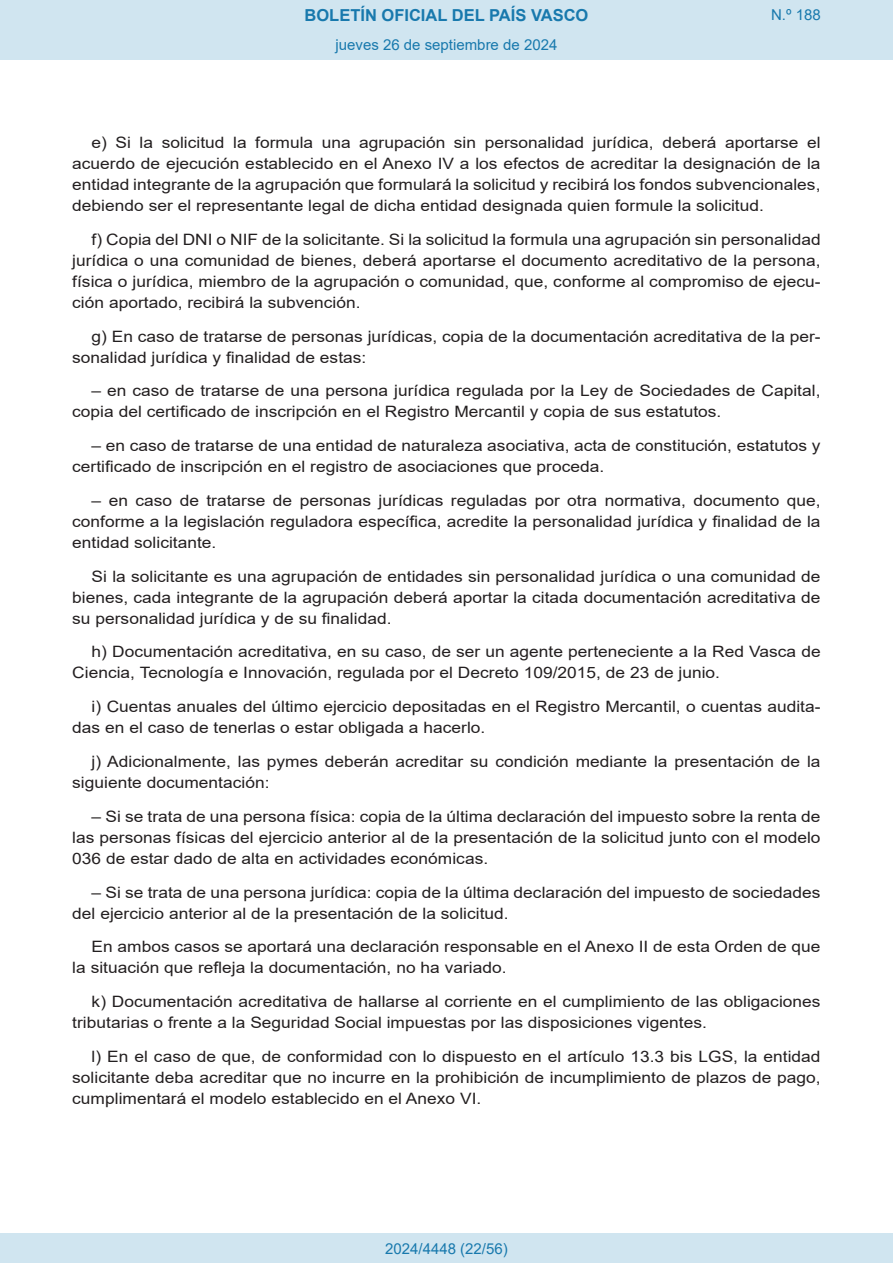
<style>
.page{position:relative;width:893px;height:1263px;background:#fff}
.page>*{position:absolute;margin:0;border:0;box-sizing:border-box;transform-origin:0 0}
.t1{font:700 16.5px "Arial";color:#1879ad}
.BOPVDetalle{font:15.6px/21px "Arial";color:#231f20;scale:1.11 1}
.Paginacion_Centro{font:15px "Arial";color:#1879ad}
</style>
<div class="page">
<div style="left:0;top:0;width:893px;height:60px;background:#d0e5f0"></div>
<div style="left:0;top:1233px;width:893px;height:30px;background:#d0e5f0"></div>
<p class="t1" style="left:305px;top:3px;width:285px">BOLETÍN OFICIAL DEL PAÍS VASCO</p>
<p class="Paginacion_Centro" style="left:336px;top:35px;width:223px">jueves 26 de septiembre de 2024</p>
<p class="Paginacion_Centro" style="left:771px;top:5px;width:51px">N.º 188</p>
<p class="BOPVDetalle" style="left:72px;top:132px;width:676px;text-align:justify;text-indent:19px">e) Si la solicitud la formula una agrupación sin personalidad jurídica, deberá aportarse el acuerdo de ejecución establecido en el Anexo IV a los efectos de acreditar la designación de la entidad integrante de la agrupación que formulará la solicitud y recibirá los fondos subvencionales, debiendo ser el representante legal de dicha entidad designada quien formule la solicitud.</p>
<p class="BOPVDetalle" style="left:72px;top:229px;width:676px;text-align:justify;text-indent:19px">f) Copia del DNI o NIF de la solicitante. Si la solicitud la formula una agrupación sin personalidad jurídica o una comunidad de bienes, deberá aportarse el documento acreditativo de la persona, física o jurídica, miembro de la agrupación o comunidad, que, conforme al compromiso de ejecu&shy;ción aportado, recibirá la subvención.</p>
<p class="BOPVDetalle" style="left:72px;top:326px;width:676px;text-indent:19px">g) En caso de tratarse de personas jurídicas, copia de la documentación acreditativa de la per&shy;sonalidad jurídica y finalidad de estas:</p>
<p class="BOPVDetalle" style="left:72px;top:380px;width:676px;text-indent:19px">– en caso de tratarse de una persona jurídica regulada por la Ley de Sociedades de Capital, copia del certificado de inscripción en el Registro Mercantil y copia de sus estatutos.</p>
<p class="BOPVDetalle" style="left:72px;top:435px;width:676px;text-indent:19px">– en caso de tratarse de una entidad de naturaleza asociativa, acta de constitución, estatutos y certificado de inscripción en el registro de asociaciones que proceda.</p>
<p class="BOPVDetalle" style="left:72px;top:490px;width:676px;text-align:justify;text-indent:19px">– en caso de tratarse de personas jurídicas reguladas por otra normativa, documento que, conforme a la legislación reguladora específica, acredite la personalidad jurídica y finalidad de la entidad solicitante.</p>
<p class="BOPVDetalle" style="left:72px;top:566px;width:676px;text-align:justify;text-indent:19px">Si la solicitante es una agrupación de entidades sin personalidad jurídica o una comunidad de bienes, cada integrante de la agrupación deberá aportar la citada documentación acreditativa de su personalidad jurídica y de su finalidad.</p>
<p class="BOPVDetalle" style="left:72px;top:641px;width:676px;text-indent:19px">h) Documentación acreditativa, en su caso, de ser un agente perteneciente a la Red Vasca de<br>Ciencia, Tecnología e Innovación, regulada por el Decreto 109/2015, de 23 de junio.</p>
<p class="BOPVDetalle" style="left:72px;top:696px;width:676px;text-indent:19px">i) Cuentas anuales del último ejercicio depositadas en el Registro Mercantil, o cuentas audita&shy;das en el caso de tenerlas o estar obligada a hacerlo.</p>
<p class="BOPVDetalle" style="left:72px;top:751px;width:676px;text-indent:19px">j) Adicionalmente, las pymes deberán acreditar su condición mediante la presentación de la siguiente documentación:</p>
<p class="BOPVDetalle" style="left:72px;top:806px;width:676px;text-align:justify;text-indent:19px">– Si se trata de una persona física: copia de la última declaración del impuesto sobre la renta de las personas físicas del ejercicio anterior al de la presentación de la solicitud junto con el modelo 036 de estar dado de alta en actividades económicas.</p>
<p class="BOPVDetalle" style="left:72px;top:881px;width:676px;text-indent:19px">– Si se trata de una persona jurídica: copia de la última declaración del impuesto de sociedades del ejercicio anterior al de la presentación de la solicitud.</p>
<p class="BOPVDetalle" style="left:72px;top:936px;width:676px;text-indent:19px">En ambos casos se aportará una declaración responsable en el Anexo II de esta Orden de que la situación que refleja la documentación, no ha variado.</p>
<p class="BOPVDetalle" style="left:72px;top:991px;width:676px;text-indent:19px">k) Documentación acreditativa de hallarse al corriente en el cumplimiento de las obligaciones tributarias o frente a la Seguridad Social impuestas por las disposiciones vigentes.</p>
<p class="BOPVDetalle" style="left:72px;top:1046px;width:676px;text-align:justify;text-indent:19px">l) En el caso de que, de conformidad con lo dispuesto en el artículo 13.3 bis LGS, la entidad solicitante deba acreditar que no incurre en la prohibición de incumplimiento de plazos de pago, cumplimentará el modelo establecido en el Anexo VI.</p>
<p class="Paginacion_Centro" style="left:385px;top:1238px;width:124px">2024/4448 (22/56)</p>
</div>
